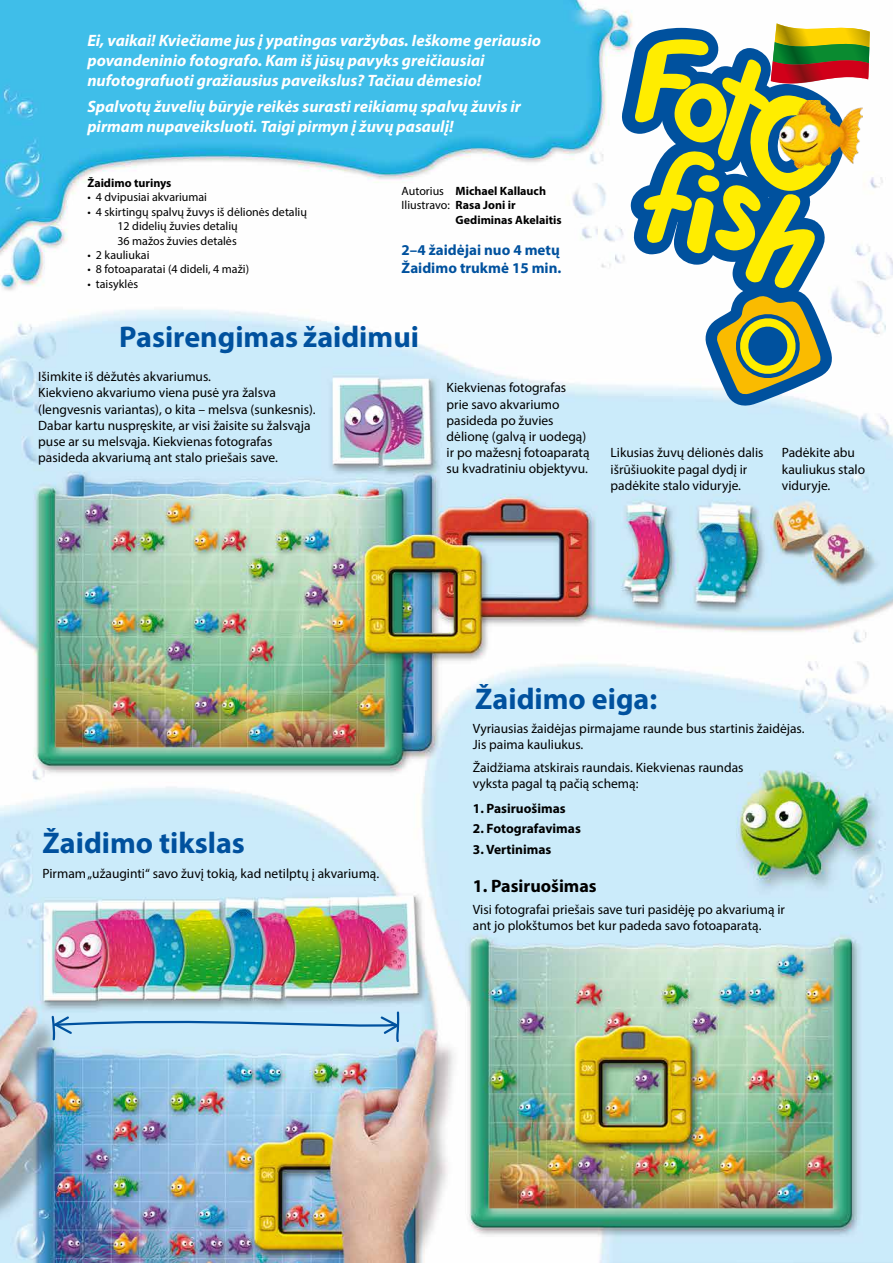
<style>
.page{position:relative;width:893px;height:1263px;background:#fff}
.page>*{position:absolute;margin:0;border:0;box-sizing:border-box;transform-origin:0 0}
.t1{font:700 30px "Myriad Pro";color:#00519e}
.t2{font:700 18px "Myriad Pro";color:#000}
.t3{font:italic 700 16.5px/19.8px "Myriad Pro";color:#fff}
.t4{font:700 15px/18px "Myriad Pro";color:#00519e}
.t5{font:13.5px/16.2px "Myriad Pro";color:#000}
.t6{font:700 13.5px "Myriad Pro";color:#000}
.t7{font:12px/14.4px "Myriad Pro";color:#000}
.t8{font:700 12px "Myriad Pro";color:#000}
.s1{font-weight:400}
.s2{font-weight:700}
</style>
<div class="page">
<img style="left:0;top:0;width:893px;height:1263px">
<svg style="left:50px;top:1010px;width:352px;height:33px;background:#b8ddf1"></svg>
<svg style="left:620px;top:22px;width:250px;height:385px"></svg>
<p class="t3" style="left:87px;top:30px;width:455px">Ei, vaikai! Kviečiame jus į ypatingas varžybas. Ieškome geriausio povandeninio fotografo. Kam iš jūsų pavyks greičiausiai nufotografuoti gražiausius paveikslus? Tačiau dėmesio!</p>
<p class="t3" style="left:87px;top:96px;width:435px">Spalvotų žuvelių būryje reikės surasti reikiamų spalvų žuvis ir pirmam nupaveiksluoti. Taigi pirmyn į žuvų pasaulį!</p>
<p class="t8" style="left:87px;top:175px;width:86px">Žaidimo turinys</p>
<p class="t7" style="left:87px;top:190px;width:121px">• 4 dvipusiai akvariumai</p>
<p class="t7" style="left:117px;top:204px;width:191px;text-indent:-30px">• 4 skirtingų spalvų žuvys iš dėlionės detalių<br>12 didelių žuvies detalių<br>36 mažos žuvies detalės</p>
<p class="t7" style="left:87px;top:248px;width:64px">• 2 kauliukai</p>
<p class="t7" style="left:87px;top:262px;width:163px">• 8 fotoaparatai (4 dideli, 4 maži)</p>
<p class="t7" style="left:87px;top:276px;width:52px">• taisyklės</p>
<h1 class="t1" style="left:119px;top:317px;width:301px">Pasirengimas žaidimui</h1>
<p class="t5" style="left:38px;top:368px;width:279px">Išimkite iš dėžutės akvariumus.<br>Kiekvieno akvariumo viena pusė yra žalsva (lengvesnis variantas), o kita – melsva (sunkesnis).<br>Dabar kartu nuspręskite, ar visi žaisite su žalsvąja puse ar su melsvąja. Kiekvienas fotografas pasideda akvariumą ant stalo priešais save.</p>
<p class="t8" style="left:402px;top:183px;width:146px"><span class="s1">Autorius</span> Michael Kallauch</p>
<p class="t7" style="left:402px;top:198px;width:115px">Iliustravo: <span class="s2">Rasa Joni ir</span></p>
<p class="t8" style="left:456px;top:212px;width:107px">Gediminas Akelaitis</p>
<p class="t4" style="left:402px;top:240px;width:161px">2–4 žaidėjai nuo 4 metų<br>Žaidimo trukmė 15 min.</p>
<p class="t5" style="left:447px;top:380px;width:144px">Kiekvienas fotografas prie savo akvariumo pasideda po žuvies dėlionę (galvą ir uodegą) ir po mažesnį fotoaparatą su kvadratiniu objektyvu.</p>
<p class="t5" style="left:610px;top:445px;width:154px">Likusias žuvų dėlionės dalis išrūšiuokite pagal dydį ir padėkite stalo viduryje.</p>
<p class="t5" style="left:782px;top:445px;width:85px">Padėkite abu kauliukus stalo viduryje.</p>
<h1 class="t1" style="left:475px;top:680px;width:184px">Žaidimo eiga:</h1>
<h1 class="t1" style="left:43px;top:823px;width:204px">Žaidimo tikslas</h1>
<p class="t5" style="left:43px;top:865px;width:338px">Pirmam „užauginti“ savo žuvį tokią, kad netilptų į akvariumą.</p>
<p class="t5" style="left:473px;top:720px;width:333px">Vyriausias žaidėjas pirmajame raunde bus startinis žaidėjas.<br>Jis paima kauliukus.</p>
<p class="t5" style="left:473px;top:759px;width:272px">Žaidžiama atskirais raundais. Kiekvienas raundas vyksta pagal tą pačią schemą:</p>
<p class="t6" style="left:473px;top:799px;width:94px">1. Pasiruošimas</p>
<p class="t6" style="left:473px;top:820px;width:110px">2. Fotografavimas</p>
<p class="t6" style="left:473px;top:840px;width:80px">3. Vertinimas</p>
<h2 class="t2" style="left:473px;top:874px;width:125px">1. Pasiruošimas</h2>
<p class="t5" style="left:473px;top:901px;width:314px">Visi fotografai priešais save turi pasidėję po akvariumą ir ant jo plokštumos bet kur padeda savo fotoaparatą.</p>
</div>
